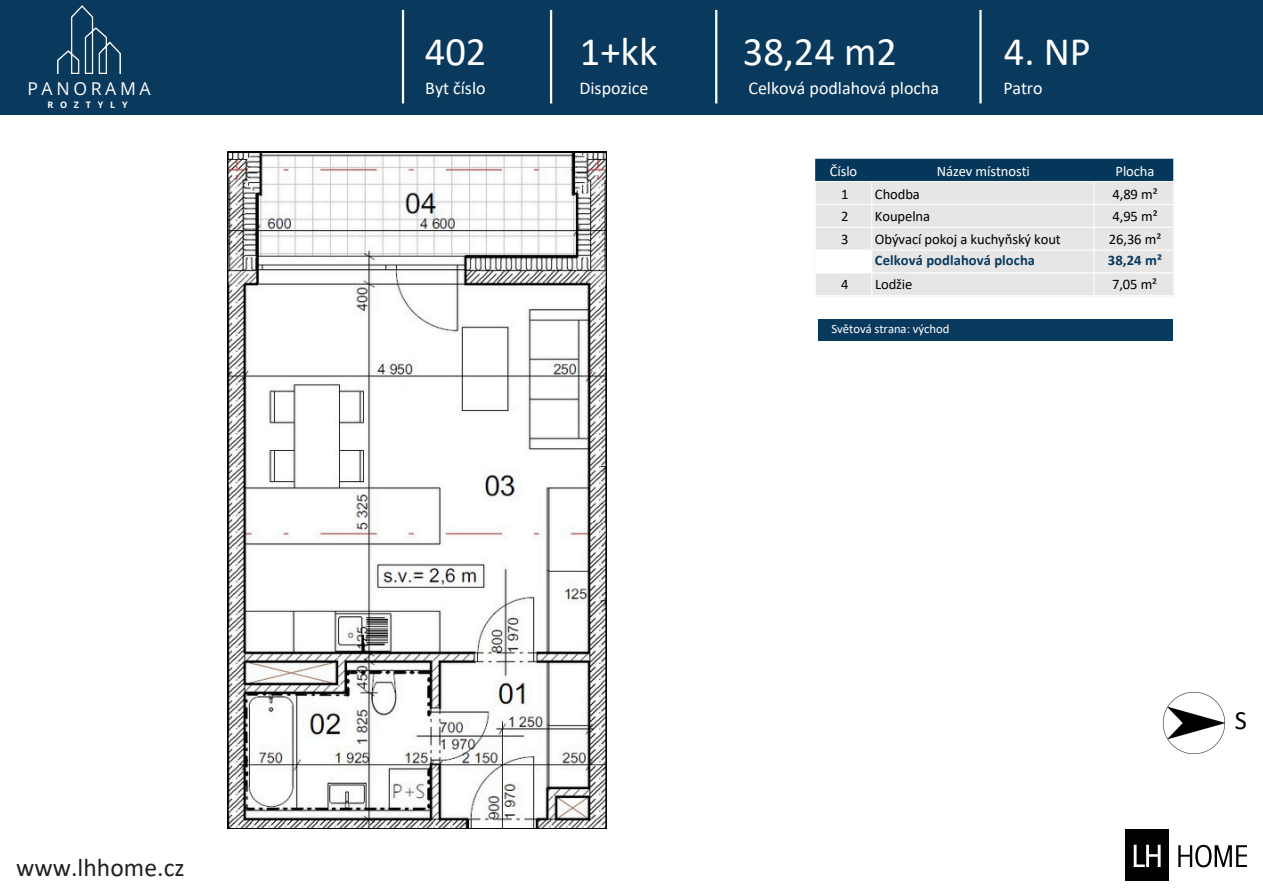
<style>
.page{position:relative;width:1263px;height:894px;background:#fff}
.page>*{position:absolute;margin:0;border:0;box-sizing:border-box;transform-origin:0 0}
.t1{font:40.5px "Calibri";color:#fff}
.t2{font:26.4px "Calibri";color:#010101}
.t3{font:25.5px "Calibri";letter-spacing:.005em;color:#231f20}
.t4{font:18px "Calibri";color:#fff}
.t5{font:17.7px "Open Sans";letter-spacing:.205em;color:#fff}
.t6{font:14.55px/22.2px "Calibri";letter-spacing:-.005em;color:#000;text-align:justify}
.t7{font:14.55px "Calibri";letter-spacing:-.005em;color:#fff}
.t8{font:12.75px "Calibri";letter-spacing:-.005em;color:#fff}
.t9{font:700 9px "Open Sans";letter-spacing:.76em;color:#fff}
.s1{font-weight:700;color:#09395d}
.s2{color:#fff}
</style>
<div class="page">
<svg style="left:1178px;top:844px;width:69px;height:23px"></svg>
<div style="left:1125px;top:829px;width:44px;height:51px;background:#010101"></div>
<svg style="left:1134px;top:844px;width:27px;height:22px"></svg>
<svg style="left:227px;top:152px;width:379px;height:676px"></svg>
<div style="left:0;top:0;width:1263px;height:115px;background:#09395d"></div>
<hr style="left:402px;top:10px;width:2px;height:93px;background:#fff">
<hr style="left:550px;top:10px;width:2px;height:93px;background:#fff">
<hr style="left:715px;top:10px;width:2px;height:93px;background:#fff">
<hr style="left:979px;top:10px;width:3px;height:93px;background:#fff">
<img style="left:58px;top:5px;width:62px;height:69px">
<img style="left:815px;top:158px;width:359px;height:137px">
<div style="left:818px;top:319px;width:354px;height:22px;background:#09395d"></div>
<img style="left:1162px;top:692px;width:63px;height:62px">
<p class="t5" style="left:27px;top:76px;width:125px">PANORAMA</p>
<p class="t9" style="left:47px;top:99px;width:82px">ROZTYLY</p>
<h1 class="t3" style="left:16px;top:857px;width:170px">www.lhhome.cz</h1>
<h1 class="t1" style="left:580px;top:34px;width:79px">1+kk</h1>
<h1 class="t1" style="left:425px;top:34px;width:63px">402</h1>
<h1 class="t1" style="left:743px;top:34px;width:156px">38,24 m2</h1>
<h3 class="t1" style="left:1004px;top:34px;width:88px">4. NP</h3>
<p class="t4" style="left:425px;top:80px;width:62px">Byt číslo</p>
<p class="t4" style="left:579px;top:80px;width:70px">Dispozice</p>
<p class="t4" style="left:748px;top:80px;width:192px">Celková podlahová plocha</p>
<p class="t4" style="left:1003px;top:80px;width:40px">Patro</p>
<h3 class="t7" style="left:830px;top:165px;width:29px">Číslo</h3>
<p class="t6" style="left:841px;top:184px;width:9px">1<br>2<br>3</p>
<h2 class="t6" style="left:841px;top:274px;width:9px">4</h2>
<h3 class="t7" style="left:937px;top:165px;width:95px">Název místnosti</h3>
<p class="t6" style="left:875px;top:184px;width:187px;text-align:left">Chodba<br>Koupelna<br>Obývací pokoj a kuchyňský kout<br><span class="s1">Celková podlahová plocha</span></p>
<h3 class="t6" style="left:875px;top:274px;width:39px">Lodžie</h3>
<h3 class="t8" style="left:831px;top:323px;width:119px">Světová strana: východ</h3>
<h3 class="t6" style="left:1108px;top:161px;width:55px;text-align:center"><span class="s2">Plocha<br></span>4,89 m²<br>4,95 m²<br>26,36 m²<br><span class="s1">38,24 m²</span></h3>
<h3 class="t6" style="left:1112px;top:274px;width:47px">7,05 m²</h3>
<p class="t2" style="left:1235px;top:709px;width:14px">S</p>
</div>
